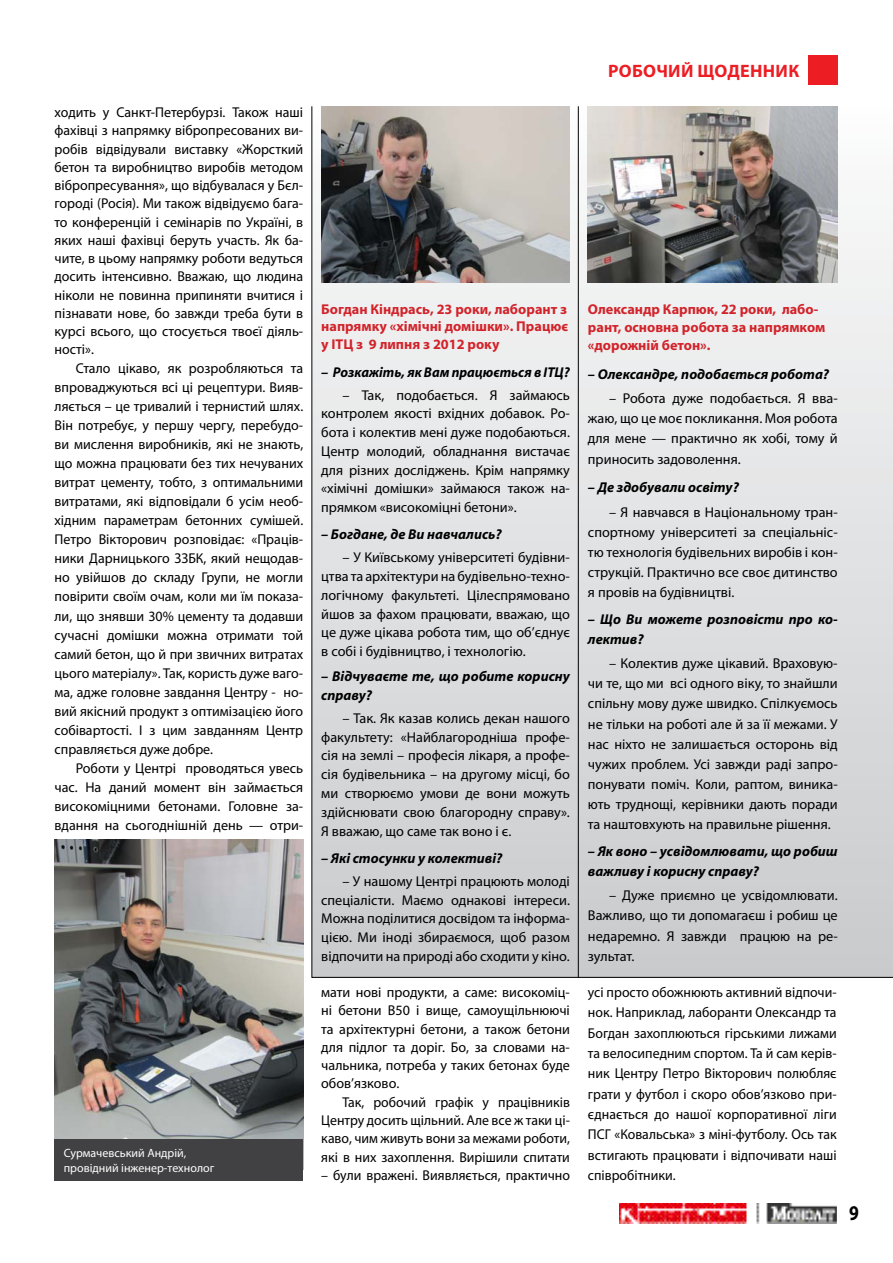
<style>
.page{position:relative;width:893px;height:1263px;background:#fff}
.page>*{position:absolute;margin:0;border:0;box-sizing:border-box;transform-origin:0 0}
.t1{font:700 21px "Myriad Pro";color:#000;scale:.84 1}
.t2{font:700 18px "Myriad Pro";letter-spacing:.02em;color:#ed1d24}
.t3{font:14.25px/19px "Myriad Pro";color:#000;text-align:justify}
.t4{font:italic 700 14.25px/20.1px "Myriad Pro";color:#000}
.t5{font:700 14.25px/17.9px "Myriad Pro";color:#d2232a}
.t6{font:12px/14.4px "Myriad Pro";color:#fff}
</style>
<div class="page">
<div style="left:808px;top:55px;width:30px;height:30px;background:#ed1d24"></div>
<img style="left:619px;top:1204px;width:218px;height:19px">
<svg style="left:311px;top:106px;width:582px;height:872px;background:#cdcece"></svg>
<img style="left:55px;top:839px;width:248px;height:301px">
<div style="left:55px;top:1140px;width:248px;height:40px;background:#414042"></div>
<p class="t3" style="left:55px;top:103px;width:250px;line-height:18.3px">ходить у Санкт-Петербурзі. Також наші фахівці з напрямку вібропресованих ви&shy;робів відвідували виставку «Жорсткий бетон та виробництво виробів методом вібропресування», що відбувалася у Бєл&shy;городі (Росія). Ми також відвідуємо бага&shy;то конференцій і семінарів по Україні, в яких наші фахівці беруть участь. Як ба&shy;чите, в цьому напрямку роботи ведуться досить інтенсивно. Вважаю, що людина ніколи не повинна припиняти вчитися і пізнавати нове, бо завжди треба бути в курсі всього, що стосується твоєї діяль&shy;ності».</p>
<p class="t3" style="left:55px;top:359px;width:250px;text-indent:21px">Стало цікаво, як розробляються та впроваджуються всі ці рецептури. Вияв&shy;ляється – це тривалий і тернистий шлях.<br>Він потребує, у першу чергу, перебудо&shy;ви мислення виробників, які не знають, що можна працювати без тих нечуваних витрат цементу, тобто, з оптимальними витратами, які відповідали б усім необ&shy;хідним параметрам бетонних сумішей.<br>Петро Вікторович розповідає: «Праців&shy;ники Дарницького ЗЗБК, який нещодав&shy;но увійшов до складу Групи, не могли повірити своїм очам, коли ми їм показа&shy;ли, що знявши 30% цементу та додавши сучасні домішки можна отримати той самий бетон, що й при звичних витратах цього матеріалу». Так, користь дуже ваго&shy;ма, адже головне завдання Центру - но&shy;вий якісний продукт з оптимізацією його собівартості. І з цим завданням Центр справляється дуже добре.</p>
<p class="t3" style="left:55px;top:758px;width:250px;text-indent:21px">Роботи у Центрі проводяться увесь час. На даний момент він займається високоміцними бетонами. Головне за&shy;вдання на сьогоднішній день — отри-</p>
<p class="t6" style="left:64px;top:1146px;width:152px">Сурмачевський Андрій, провідний інженер-технолог</p>
<p class="t2" style="left:608px;top:59px;width:193px">РОБОЧИЙ ЩОДЕННИК</p>
<p class="t5" style="left:321px;top:301px;width:248px;line-height:16.5px">Богдан Кіндрась, 23 роки, лаборант з напрямку «хімічні домішки». Працює</p>
<p class="t5" style="left:321px;top:335px;width:180px">у ІТЦ з 9 липня з 2012 року</p>
<p class="t4" style="left:321px;top:361px;width:250px">– Розкажіть, як Вам працюється в ІТЦ?</p>
<p class="t3" style="left:321px;top:385px;width:250px;text-indent:21px">– Так, подобається. Я займаюсь контролем якості вхідних добавок. Ро&shy;бота і колектив мені дуже подобаються.<br>Центр молодий, обладнання вистачає для різних досліджень. Крім напрямку «хімічні домішки» займаюся також на&shy;прямком «високоміцні бетони».</p>
<p class="t4" style="left:321px;top:524px;width:182px">– Богдане, де Ви навчались?</p>
<p class="t3" style="left:321px;top:548px;width:250px;text-indent:21px">– У Київському університеті будівни&shy;цтва та архітектури на будівельно-техно&shy;логічному факультеті. Цілеспрямовано йшов за фахом працювати, вважаю, що це дуже цікава робота тим, що об’єднує в собі і будівництво, і технологію.</p>
<p class="t4" style="left:321px;top:667px;width:250px;line-height:18.8px">– Відчуваєте те, що робите корисну справу?</p>
<p class="t3" style="left:321px;top:709px;width:250px;text-indent:21px">– Так. Як казав колись декан нашого факультету: «Найблагородніша профе&shy;сія на землі – професія лікаря, а профе&shy;сія будівельника – на другому місці, бо ми створюємо умови де вони можуть здійснювати свою благородну справу».<br>Я вважаю, що саме так воно і є.</p>
<p class="t4" style="left:321px;top:847px;width:183px">– Які стосунки у колективі?</p>
<p class="t3" style="left:321px;top:871px;width:250px;text-indent:21px">– У нашому Центрі працюють молоді спеціалісти. Маємо однакові інтереси.<br>Можна поділитися досвідом та інформа&shy;цією. Ми іноді збираємося, щоб разом відпочити на природі або сходити у кіно.</p>
<p class="t3" style="left:321px;top:983px;width:250px;line-height:18.3px">мати нові продукти, а саме: високоміц&shy;ні бетони В50 і вище, самоущільнюючі та архітектурні бетони, а також бетони для підлог та доріг. Бо, за словами на&shy;чальника, потреба у таких бетонах буде обов’язково.</p>
<p class="t3" style="left:321px;top:1093px;width:250px;line-height:18.3px;text-indent:21px">Так, робочий графік у працівників Центру досить щільний. Але все ж таки ці&shy;каво, чим живуть вони за межами роботи, які в них захоплення. Вирішили спитати</p>
<p class="t3" style="left:321px;top:1165px;width:250px">– були вражені. Виявляється, практично</p>
<p class="t5" style="left:588px;top:300px;width:239px">Олександр Карпюк, 22 роки, лабо&shy;рант, основна робота за напрямком «дорожній бетон».</p>
<p class="t4" style="left:588px;top:363px;width:243px">– Олександре, подобається робота?</p>
<p class="t3" style="left:588px;top:388px;width:251px;line-height:20.1px;text-indent:21px">– Робота дуже подобається. Я вва&shy;жаю, що це моє покликання. Моя робота для мене — практично як хобі, тому й приносить задоволення.</p>
<p class="t4" style="left:588px;top:477px;width:152px">– Де здобували освіту?</p>
<p class="t3" style="left:588px;top:501px;width:251px;line-height:20.1px;text-indent:21px">– Я навчався в Національному тран&shy;спортному університеті за спеціальніс&shy;тю технологія будівельних виробів і кон&shy;струкцій. Практично все своє дитинство я провів на будівництві.</p>
<p class="t4" style="left:588px;top:608px;width:251px">– Що Ви можете розповісти про ко&shy;лектив?</p>
<p class="t3" style="left:588px;top:653px;width:251px;line-height:20.1px;text-indent:21px">– Колектив дуже цікавий. Враховую&shy;чи те, що ми всі одного віку, то знайшли спільну мову дуже швидко. Спілкуємось не тільки на роботі але й за її межами. У нас ніхто не залишається осторонь від чужих проблем. Усі завжди раді запро&shy;понувати поміч. Коли, раптом, виника&shy;ють труднощі, керівники дають поради та наштовхують на правильне рішення.</p>
<p class="t4" style="left:588px;top:840px;width:251px">– Як воно – усвідомлювати, що робиш важливу і корисну справу?</p>
<p class="t3" style="left:588px;top:885px;width:251px;line-height:20.1px;text-indent:21px">– Дуже приємно це усвідомлювати.<br>Важливо, що ти допомагаєш і робиш це недаремно. Я завжди працюю на ре&shy;зультат.</p>
<p class="t3" style="left:588px;top:982px;width:250px;line-height:20.4px">усі просто обожнюють активний відпочи&shy;нок. Наприклад, лаборанти Олександр та Богдан захоплюються гірськими лижами та велосипедним спортом. Та й сам керів&shy;ник Центру Петро Вікторович полюбляє грати у футбол і скоро обов’язково при&shy;єднається до нашої корпоративної ліги ПСГ «Ковальська» з міні-футболу. Ось так встигають працювати і відпочивати наші співробітники.</p>
<h1 class="t1" style="left:849px;top:1200px;width:13px">9</h1>
</div>
